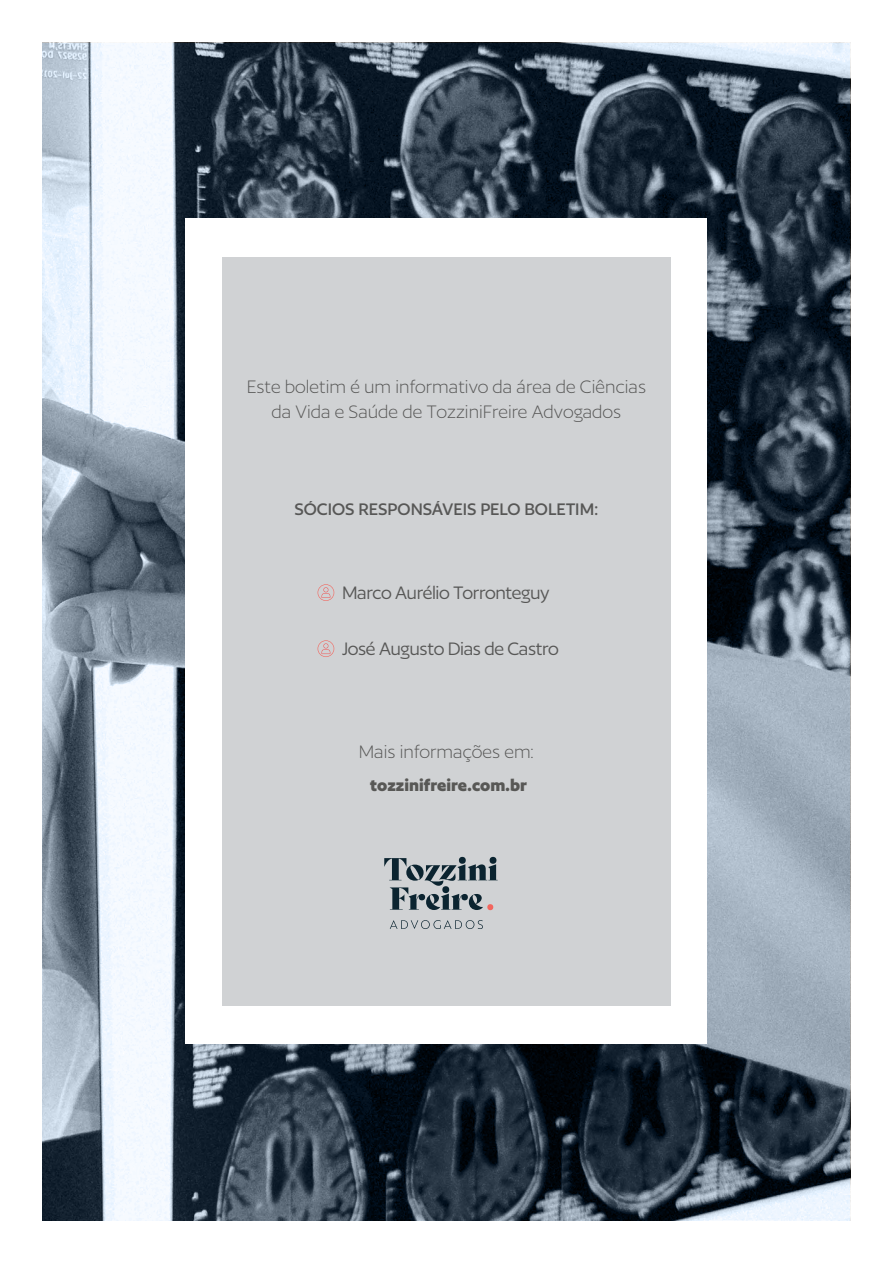
<style>
.page{position:relative;width:893px;height:1263px;background:#fff}
.page>*{position:absolute;margin:0;border:0;box-sizing:border-box;transform-origin:0 0}
.t1{font:300 21px/25.2px "Author";color:#575756;text-align:center}
.t2{font:700 21px "Author Variable";letter-spacing:-.02em;color:#575756}
.t3{font:700 19.5px "Author Variable";letter-spacing:-.005em;color:#575756}
.t4{font:700 19.5px "Author Variable";color:#585856}
</style>
<div class="page">
<img style="left:43px;top:43px;width:807px;height:1177px">
<div style="left:186px;top:219px;width:521px;height:825px;background:#fff"></div>
<div style="left:222px;top:257px;width:449px;height:749px;background:#d0d2d4"></div>
<svg style="left:390px;top:920px;width:93px;height:9px"></svg>
<svg style="left:384px;top:857px;width:114px;height:53px"></svg>
<svg style="left:318px;top:584px;width:16px;height:17px"></svg>
<svg style="left:318px;top:640px;width:16px;height:17px"></svg>
<p class="t1" style="left:247px;top:374px;width:401px">Este boletim é um informativo da área de Ciências da Vida e Saúde de TozziniFreire Advogados</p>
<p class="t3" style="left:295px;top:498px;width:305px">SÓCIOS RESPONSÁVEIS PELO BOLETIM:</p>
<p class="t2" style="left:342px;top:582px;width:209px">Marco Aurélio Torronteguy</p>
<p class="t2" style="left:342px;top:638px;width:218px">José Augusto Dias de Castro</p>
<p class="t1" style="left:359px;top:739px;width:177px">Mais informações em:</p>
<p class="t4" style="left:370px;top:775px;width:158px">tozzinifreire.com.br</p>
</div>
